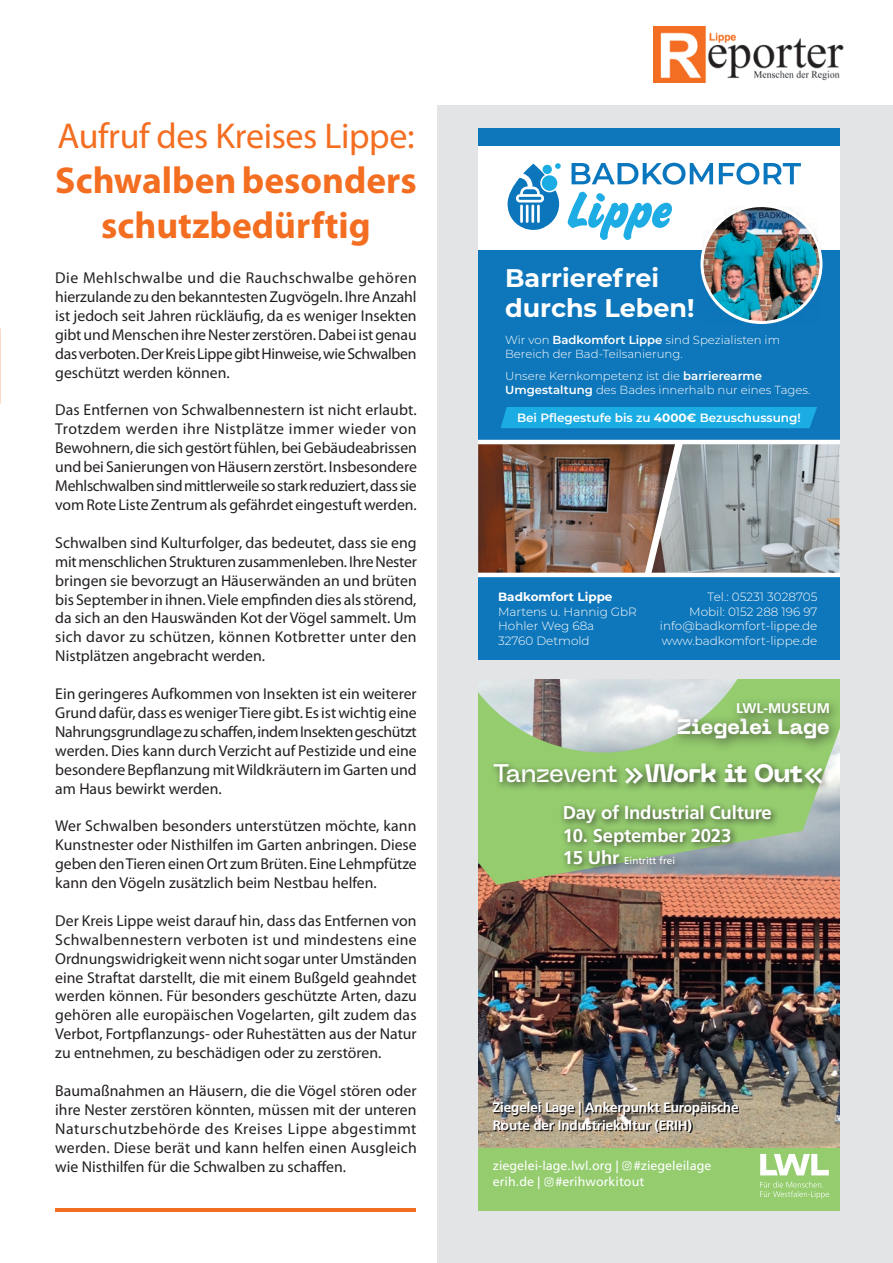
<style>
.page{position:relative;width:893px;height:1263px;background:#fff}
.page>*{position:absolute;margin:0;border:0;box-sizing:border-box;transform-origin:0 0}
.t1{font:700 37.5px/45px "Myriad Pro";color:#f36e21;text-align:center}
.t2{font:36px "Myriad Pro";letter-spacing:-.01em;color:#f36e21}
.t3{font:700 25.5px/30.6px "Montserrat";color:#fff}
.t4{font:800 25.35px "PP Neue Machina";letter-spacing:-.04em;color:#fff}
.t5{font:700 21px "PP Neue Machina Inktrap";letter-spacing:-.005em;color:#fff}
.t6{font:700 18.45px "Frutiger LT Com";letter-spacing:-.01em;color:#fff}
.t7{font:15.75px/18.9px "Myriad Pro";color:#231f20;text-align:justify}
.t8{font:700 13.95px "Frutiger LT Com";color:#fff}
.t9{font:700 13.5px/17.2px "Frutiger LT Com";letter-spacing:-.01em;color:#fff}
.t10{font:12.6px/16px "Frutiger LT Com";color:#fff}
.t11{font:300 12px/14.4px "Montserrat";color:#fff}
.t12{font:600 12px "Montserrat";color:#fff}
.t13{font:700 12px "Montserrat";color:#fff}
.t14{font:300 11.7px/14.1px "Montserrat";color:#fff}
.t15{font:9.9px "Frutiger LT Std";color:#fff}
.s1{font-weight:600}
.s2{font-weight:700}
.s3{font-family:"PP Neue Machina Inktrap";font-weight:500}
.s4{font-family:"Frutiger LT Com";font-weight:700;font-size:18.45px}
</style>
<div class="page">
<img style="left:654px;top:27px;width:190px;height:56px">
<hr style="left:55px;top:1208px;width:808px;height:3px;background:#f36e21">
<div style="left:417px;top:1191px;width:45px;height:72px;background:#fff"></div>
<div style="left:438px;top:106px;width:455px;height:1157px;background:#e3e4e6"></div>
<div style="left:478px;top:128px;width:362px;height:532px;background:#fff"></div>
<svg style="left:572px;top:163px;width:141px;height:22px"></svg>
<svg style="left:719px;top:163px;width:82px;height:22px"></svg>
<svg style="left:568px;top:192px;width:104px;height:48px"></svg>
<svg style="left:508px;top:163px;width:53px;height:67px"></svg>
<hr style="left:519px;top:197px;width:22px;height:3px;background:#0c76bd">
<img style="left:478px;top:444px;width:172px;height:129px">
<img style="left:650px;top:444px;width:190px;height:129px">
<div style="left:478px;top:575px;width:362px;height:85px;background:#0e76ba"></div>
<div style="left:478px;top:128px;width:362px;height:17px;background:#0e76ba"></div>
<div style="left:478px;top:250px;width:362px;height:192px;background:#0e76ba"></div>
<hr style="left:478px;top:440px;width:362px;height:4px;background:#fff">
<hr style="left:478px;top:573px;width:362px;height:4px;background:#fff">
<div style="left:501px;top:407px;width:316px;height:21px;background:#1bace3"></div>
<img style="left:704px;top:239px;width:118px;height:83px">
<img style="left:704px;top:208px;width:113px;height:37px">
<div style="left:700px;top:204px;width:122px;height:120px;border:3px solid #fff;border-radius:50%"></div>
<img style="left:478px;top:885px;width:362px;height:263px">
<div style="left:478px;top:1148px;width:362px;height:63px;background:#94cc6e"></div>
<svg style="left:478px;top:680px;width:362px;height:205px"></svg>
<div style="left:669px;top:711px;width:171px;height:42px;background:#231f20;opacity:.75"></div>
<div style="left:730px;top:696px;width:110px;height:29px;background:#231f20;opacity:.75"></div>
<svg style="left:760px;top:1154px;width:69px;height:21px"></svg>
<svg style="left:760px;top:1181px;width:70px;height:18px"></svg>
<svg style="left:494px;top:1103px;width:245px;height:29px;background:#847a6b"></svg>
<div style="left:559px;top:801px;width:221px;height:72px;background:#231f20;opacity:.8"></div>
<div style="left:490px;top:759px;width:341px;height:34px;background:#231f20;opacity:.75"></div>
<svg style="left:622px;top:1161px;width:9px;height:9px"></svg>
<svg style="left:544px;top:1177px;width:9px;height:9px"></svg>
<h2 class="t2" style="left:57px;top:114px;width:359px">Aufruf des Kreises Lippe:</h2>
<h1 class="t1" style="left:55px;top:157px;width:363px">Schwalben besonders schutzbedürftig</h1>
<p class="t7" style="left:55px;top:268px;width:363px">Die Mehlschwalbe und die Rauchschwalbe gehören hierzulande zu den bekanntesten Zugvögeln. Ihre Anzahl ist jedoch seit Jahren rückläufig, da es weniger Insekten gibt und Menschen ihre Nester zerstören. Dabei ist genau das verboten. Der Kreis Lippe gibt Hinweise, wie Schwalben geschützt werden können.</p>
<p class="t7" style="left:55px;top:400px;width:363px">Das Entfernen von Schwalbennestern ist nicht erlaubt.<br>Trotzdem werden ihre Nistplätze immer wieder von Bewohnern, die sich gestört fühlen, bei Gebäudeabrissen und bei Sanierungen von Häusern zerstört. Insbesondere Mehlschwalben sind mittlerweile so stark reduziert, dass sie vom Rote Liste Zentrum als gefährdet eingestuft werden.</p>
<p class="t7" style="left:55px;top:533px;width:363px">Schwalben sind Kulturfolger, das bedeutet, dass sie eng mit menschlichen Strukturen zusammenleben. Ihre Nester bringen sie bevorzugt an Häuserwänden an und brüten bis September in ihnen. Viele empfinden dies als störend, da sich an den Hauswänden Kot der Vögel sammelt. Um sich davor zu schützen, können Kotbretter unter den Nistplätzen angebracht werden.</p>
<p class="t7" style="left:55px;top:684px;width:363px">Ein geringeres Aufkommen von Insekten ist ein weiterer Grund dafür, dass es weniger Tiere gibt. Es ist wichtig eine Nahrungsgrundlage zu schaffen, indem Insekten geschützt werden. Dies kann durch Verzicht auf Pestizide und eine besondere Bepflanzung mit Wildkräutern im Garten und am Haus bewirkt werden.</p>
<p class="t7" style="left:55px;top:816px;width:363px">Wer Schwalben besonders unterstützen möchte, kann Kunstnester oder Nisthilfen im Garten anbringen. Diese geben den Tieren einen Ort zum Brüten. Eine Lehmpfütze kann den Vögeln zusätzlich beim Nestbau helfen.</p>
<p class="t7" style="left:55px;top:911px;width:363px">Der Kreis Lippe weist darauf hin, dass das Entfernen von Schwalbennestern verboten ist und mindestens eine Ordnungswidrigkeit wenn nicht sogar unter Umständen eine Straftat darstellt, die mit einem Bußgeld geahndet werden können. Für besonders geschützte Arten, dazu gehören alle europäischen Vogelarten, gilt zudem das Verbot, Fortpflanzungs- oder Ruhestätten aus der Natur zu entnehmen, zu beschädigen oder zu zerstören.</p>
<p class="t7" style="left:55px;top:1081px;width:363px">Baumaßnahmen an Häusern, die die Vögel stören oder ihre Nester zerstören könnten, müssen mit der unteren Naturschutzbehörde des Kreises Lippe abgestimmt werden. Diese berät und kann helfen einen Ausgleich wie Nisthilfen für die Schwalben zu schaffen.</p>
<h3 class="t3" style="left:505px;top:261px;width:191px">Barrierefrei durchs Leben!</h3>
<p class="t14" style="left:505px;top:333px;width:276px">Wir von <span class="s1">Badkomfort Lippe</span> sind Spezialisten im<br>Bereich der Bad-Teilsanierung.</p>
<p class="t14" style="left:505px;top:368px;width:307px">Unsere Kernkompetenz ist die <span class="s1">barrierearme<br>Umgestaltung</span> des Bades innerhalb nur eines Tages.</p>
<p class="t12" style="left:517px;top:409px;width:285px">Bei Pflegestufe bis zu <span class="s2">4000€</span> Bezuschussung!</p>
<p class="t13" style="left:498px;top:588px;width:116px">Badkomfort Lippe</p>
<p class="t11" style="left:498px;top:604px;width:140px">Martens u. Hannig GbR<br>Hohler Weg 68a<br>32760 Detmold</p>
<p class="t11" style="left:660px;top:590px;width:159px;text-align:right">Tel.: 05231 3028705<br>Mobil: 0152 288 196 97 info@badkomfort-lippe.de www.badkomfort-lippe.de</p>
<p class="t8" style="left:736px;top:700px;width:95px">LWL-MUSEUM</p>
<h3 class="t5" style="left:677px;top:713px;width:154px">Ziegelei Lage</h3>
<h3 class="t4" style="left:493px;top:757px;width:333px"><span class="s3">Tanzevent</span> »Work it Out«</h3>
<p class="t6" style="left:563px;top:802px;width:211px">Day of Industrial Culture</p>
<p class="t6" style="left:563px;top:824px;width:170px">10. September 2023</p>
<p class="t15" style="left:563px;top:855px;width:114px"><span class="s4">15 Uhr</span> Eintritt frei</p>
<p class="t9" style="left:493px;top:1099px;width:247px">Ziegelei Lage | Ankerpunkt Europäische<br>Route der Industriekultur (ERIH)</p>
<p class="t10" style="left:493px;top:1158px;width:220px">ziegelei-lage.lwl.org | #ziegeleilage erih.de | #erihworkitout</p>
</div>
